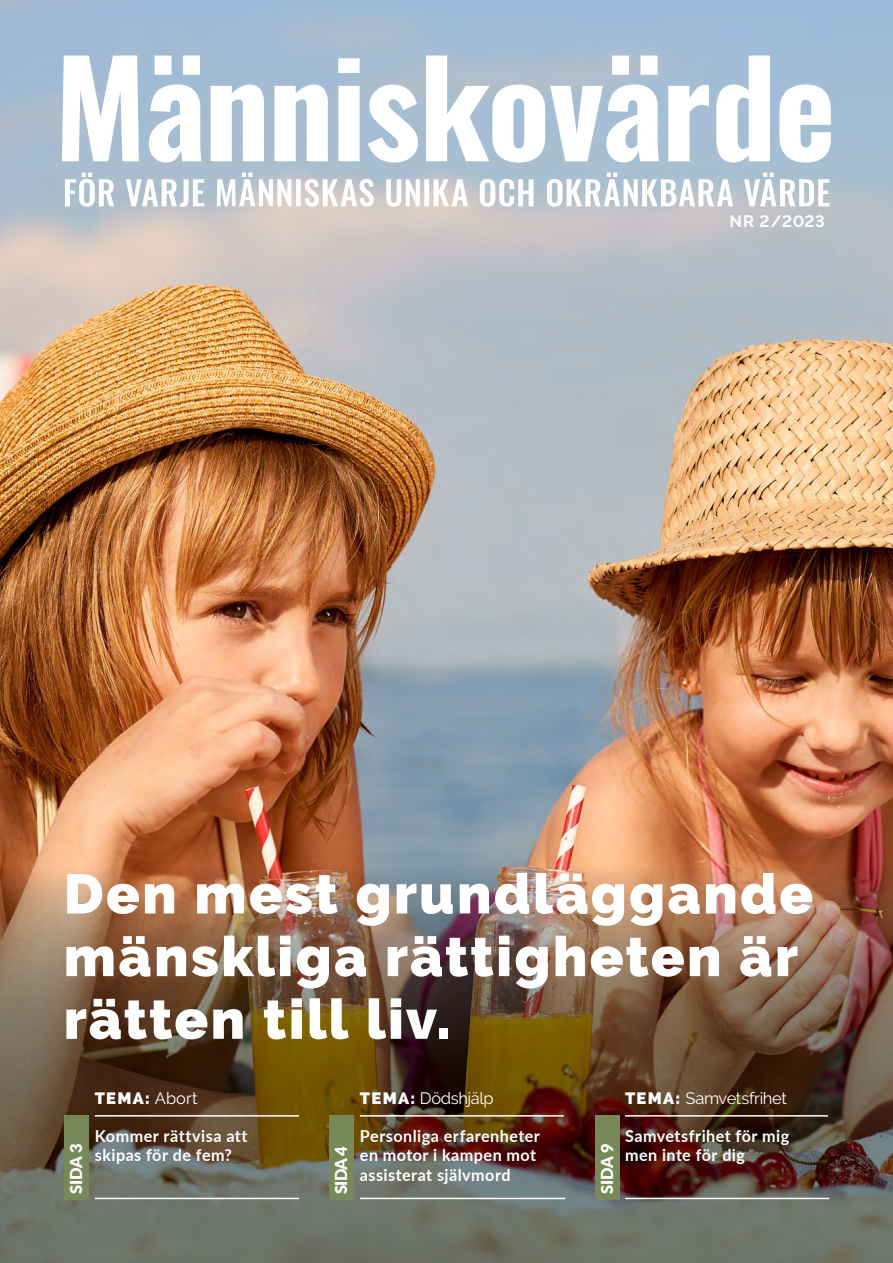
<style>
.page{position:relative;width:893px;height:1263px;background:#fff}
.page>*{position:absolute;margin:0;border:0;box-sizing:border-box;transform-origin:0 0}
.t1{font:900 55.5px/62.7px "Raleway";letter-spacing:.045em;color:#fff}
.t2{font:700 16.5px/19.5px "Lato";letter-spacing:.03em;color:#fff}
.t3{font:16.5px "Raleway";letter-spacing:-.025em;color:#fff}
.t4{font:900 16.5px "Lato";letter-spacing:-.025em;color:#fff}
.t5{font:800 16.5px "Raleway";color:#fff}
._05_Citat{font:700 16.5px "Raleway";letter-spacing:.035em;color:#fff}
.s1{font-weight:400}
.s2{font-weight:800}
</style>
<div class="page">
<img style="left:0;top:0;width:893px;height:861px">
<img style="left:0;top:861px;width:893px;height:402px">
<svg style="left:62px;top:56px;width:769px;height:107px"></svg>
<svg style="left:65px;top:173px;width:765px;height:34px"></svg>
<hr style="left:360px;top:1115px;width:204px;height:1px;background:#fff">
<hr style="left:360px;top:1198px;width:205px;height:1px;background:#fff">
<div style="left:329px;top:1115px;width:25px;height:84px;background:#788959"></div>
<hr style="left:625px;top:1115px;width:203px;height:1px;background:#fff">
<hr style="left:625px;top:1198px;width:204px;height:1px;background:#fff">
<div style="left:595px;top:1115px;width:24px;height:84px;background:#788959"></div>
<hr style="left:95px;top:1115px;width:204px;height:1px;background:#fff">
<hr style="left:95px;top:1198px;width:204px;height:1px;background:#fff">
<div style="left:64px;top:1115px;width:24px;height:84px;background:#788959"></div>
<p class="_05_Citat" style="left:729px;top:212px;width:97px">NR 2/2023</p>
<p class="t1" style="left:64px;top:863px;width:751px">Den mest grundläggande mänskliga rättigheten är rätten till liv.</p>
<p class="t4" style="left:64px;top:1194px;width:52px;rotate:-90deg">SIDA 3</p>
<p class="t5" style="left:95px;top:1088px;width:104px">TEMA: <span class="s1">Abort</span></p>
<p class="t3" style="left:360px;top:1088px;width:135px"><span class="s2">TEMA:</span> Dödshjälp</p>
<p class="t3" style="left:625px;top:1088px;width:163px"><span class="s2">TEMA:</span> Samvetsfrihet</p>
<p class="t2" style="left:95px;top:1125px;width:154px">Kommer rättvisa att skipas för de fem?</p>
<p class="t4" style="left:329px;top:1194px;width:49px;rotate:-90deg">SIDA 4</p>
<p class="t2" style="left:360px;top:1125px;width:181px">Personliga erfarenheter en motor i kampen mot assisterat självmord</p>
<p class="t4" style="left:595px;top:1194px;width:52px;rotate:-90deg">SIDA 9</p>
<p class="t2" style="left:625px;top:1125px;width:166px">Samvetsfrihet för mig men inte för dig</p>
</div>
